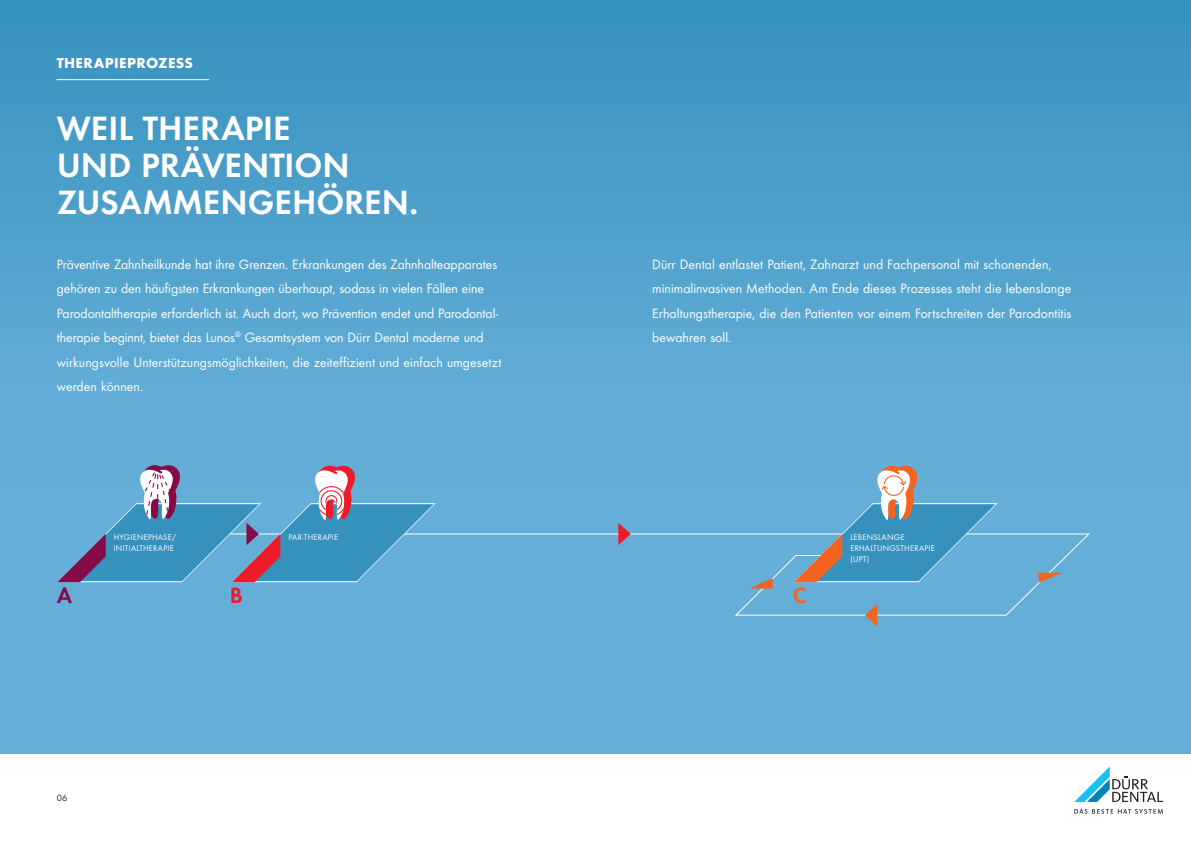
<style>
.page{position:relative;width:1191px;height:842px;background:#fff}
.page>*{position:absolute;margin:0;border:0;box-sizing:border-box;transform-origin:0 0}
.t1{font:35px/37px "Futura Dem";color:#fff}
.t2{font:23px "Futura Dem";color:#850a48}
.t3{font:23px "Futura Dem";color:#ee1b2b}
.t4{font:23px "Futura Dem";color:#f36421}
.t5{font:700 15px "Futura";letter-spacing:.025em;color:#fff}
.t6{font:14px/24.5px "Futura Boo";color:#fff}
.t7{font:9.5px "Futura Boo";color:#231f20}
.t8{font:8.5px/11px "Futura Boo";letter-spacing:.035em;color:#fff}
</style>
<div class="page">
<div style="left:0;top:0;width:1191px;height:754px;background:#64aed8"></div>
<div style="left:0;top:0;width:1191px;height:488px;background:linear-gradient(to bottom,#3892be,#69b1db)"></div>
<hr style="left:56px;top:79px;width:153px;height:1px;background:#fff">
<svg style="left:1074px;top:809px;width:88px;height:5px"></svg>
<svg style="left:1074px;top:766px;width:88px;height:36px"></svg>
<svg style="left:437px;top:533px;width:653px;height:83px"></svg>
<svg style="left:793px;top:465px;width:205px;height:118px"></svg>
<svg style="left:56px;top:465px;width:381px;height:118px"></svg>
<svg style="left:618px;top:523px;width:13px;height:22px"></svg>
<svg style="left:865px;top:604px;width:12px;height:22px"></svg>
<svg style="left:1032px;top:573px;width:30px;height:10px"></svg>
<svg style="left:749px;top:578px;width:30px;height:10px"></svg>
<p class="t5" style="left:57px;top:52px;width:138px">THERAPIEPROZESS</p>
<h1 class="t1" style="left:57px;top:107px;width:363px">WEIL THERAPIE<br>UND PRÄVENTION<br>ZUSAMMENGEHÖREN.</h1>
<p class="t6" style="left:57px;top:251px;width:446px">Präventive Zahnheilkunde hat ihre Grenzen. Erkrankungen des Zahnhalteapparates gehören zu den häufigsten Erkrankungen überhaupt, sodass in vielen Fällen eine Parodontaltherapie erforderlich ist. Auch dort, wo Prävention endet und Parodontal&shy;therapie beginnt, bietet das Lunos<sup>®</sup> Gesamtsystem von Dürr Dental moderne und wirkungsvolle Unterstützungsmöglichkeiten, die zeiteffizient und einfach umgesetzt werden können.</p>
<p class="t8" style="left:114px;top:531px;width:64px">HYGIENEPHASE/</p>
<p class="t8" style="left:288px;top:531px;width:51px">PAR-THERAPIE</p>
<p class="t8" style="left:114px;top:542px;width:62px">INITIALTHERAPIE</p>
<h2 class="t2" style="left:57px;top:579px;width:17px">A</h2>
<h2 class="t3" style="left:230px;top:579px;width:15px">B</h2>
<p class="t7" style="left:57px;top:791px;width:12px">06</p>
<p class="t6" style="left:652px;top:251px;width:421px">Dürr Dental entlastet Patient, Zahnarzt und Fachpersonal mit schonenden, minimalinvasiven Methoden. Am Ende dieses Prozesses steht die lebenslange Erhaltungstherapie, die den Patienten vor einem Fortschreiten der Parodontitis bewahren soll.</p>
<h2 class="t4" style="left:792px;top:579px;width:15px">C</h2>
<p class="t8" style="left:850px;top:531px;width:86px">LEBENSLANGE<br>ERHALTUNGSTHERAPIE (UPT)</p>
</div>
